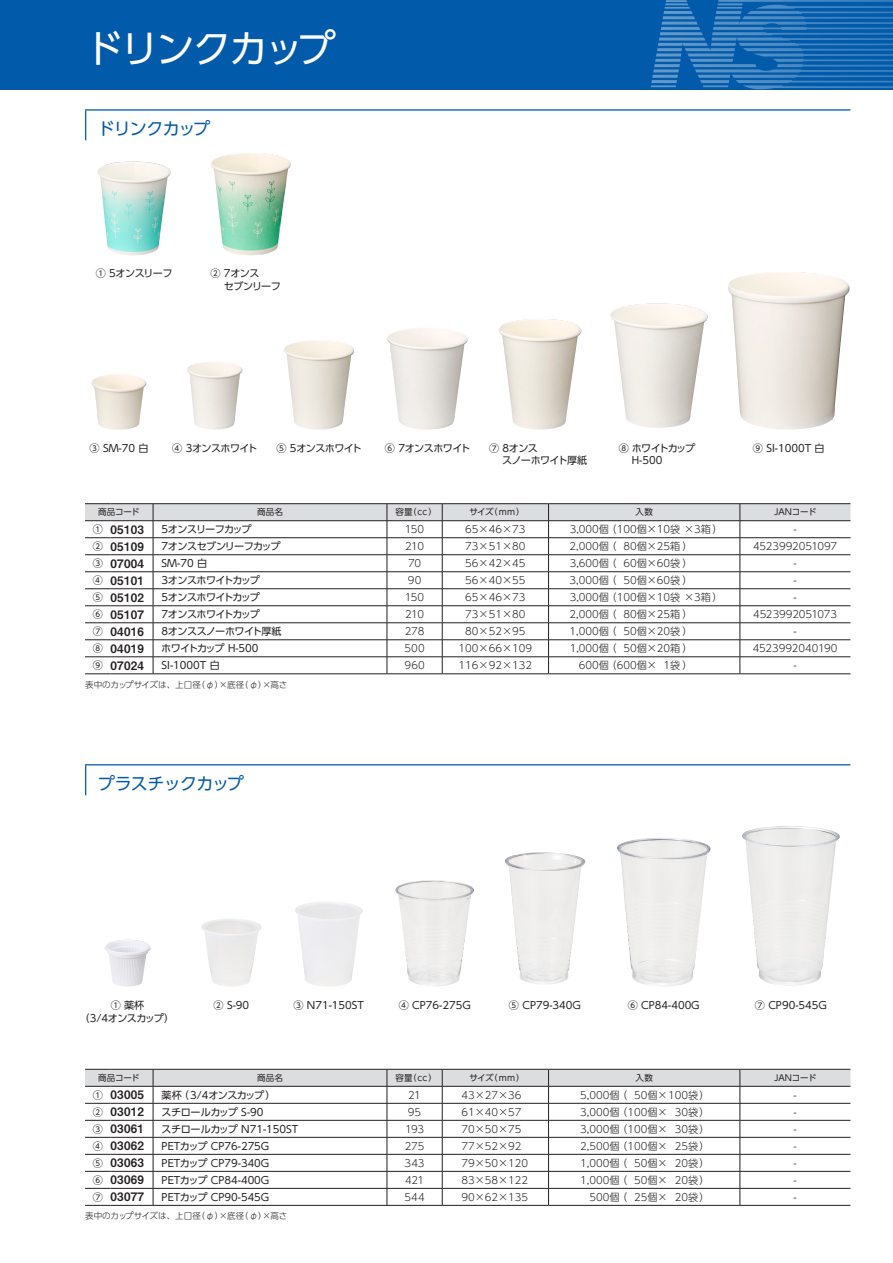
<style>
.page{position:relative;width:893px;height:1263px;background:#fff}
.page>*{position:absolute;margin:0;border:0;box-sizing:border-box;transform-origin:0 0}
.t1{font:38.25px "UD Shin Go Pro";letter-spacing:-.07em;color:#fff}
.t2{font:16.95px "UD Shin Go Pro";letter-spacing:-.05em;color:#015aaa}
.t3{font:11.7px "Midashi Go Pro MB31";letter-spacing:.02em;color:#231f20}
.t4{font:300 10.05px "UD Shin Go Pro";color:#231f20}
.t5{font:10.05px/12.8px "UD Shin Go Pro";letter-spacing:-.045em;color:#231f20}
.t6{font:10.05px "UD Shin Go Pro";color:#231f20}
.t7{font:10.05px "UD Shin Go Pro";letter-spacing:-.065em;color:#231f20}
.t8{font:10.05px/12.8px "UD Shin Go Pro";letter-spacing:-.09em;color:#231f20}
.t9{font:10.05px "UD Shin Go Pro";letter-spacing:-.08em;color:#231f20}
.t10{font:8.55px "UD Shin Go Pro";letter-spacing:-.005em;color:#231f20}
.t11{font:300 8.55px "UD Shin Go Pro";letter-spacing:.005em;color:#231f20}
.s1{font-family:"UD Shin Go Pro";font-size:10.05px}
</style>
<div class="page">
<div style="left:0;top:0;width:893px;height:89px;background:#015aaa"></div>
<svg style="left:655px;top:0;width:238px;height:67px"></svg>
<svg style="left:85px;top:1069px;width:765px;height:137px"></svg>
<hr style="left:111px;top:1086px;width:42px;height:1px;background:#231f20">
<hr style="left:85px;top:764px;width:765px;height:1px;background:#015aaa">
<hr style="left:85px;top:765px;width:1px;height:30px;background:#015aaa">
<svg style="left:85px;top:503px;width:765px;height:171px"></svg>
<hr style="left:111px;top:520px;width:42px;height:1px;background:#231f20">
<hr style="left:85px;top:109px;width:765px;height:2px;background:#015aaa">
<svg style="left:85px;top:111px;width:1px;height:29px"></svg>
<img style="left:97px;top:162px;width:74px;height:93px">
<img style="left:211px;top:153px;width:80px;height:102px">
<img style="left:610px;top:304px;width:98px;height:124px">
<img style="left:728px;top:272px;width:122px;height:157px">
<img style="left:387px;top:328px;width:81px;height:101px">
<img style="left:499px;top:319px;width:82px;height:110px">
<img style="left:284px;top:340px;width:70px;height:89px">
<img style="left:187px;top:362px;width:55px;height:67px">
<img style="left:92px;top:374px;width:54px;height:55px">
<img style="left:742px;top:826px;width:98px;height:160px">
<img style="left:617px;top:838px;width:94px;height:149px">
<img style="left:504px;top:852px;width:81px;height:133px">
<img style="left:395px;top:880px;width:79px;height:107px">
<img style="left:201px;top:919px;width:61px;height:67px">
<img style="left:105px;top:940px;width:46px;height:47px">
<h1 class="t1" style="left:85px;top:18px;width:252px">ドリンクカップ</h1>
<h2 class="t2" style="left:98px;top:115px;width:114px">ドリンクカップ</h2>
<p class="t5" style="left:96px;top:267px;width:78px">① 5オンスリーフ</p>
<p class="t5" style="left:224px;top:267px;width:59px;text-indent:-13px">② 7オンス<br>セブンリーフ</p>
<p class="t5" style="left:90px;top:441px;width:61px">③ SM-70 白</p>
<p class="t5" style="left:172px;top:441px;width:87px">④ 3オンスホワイト</p>
<p class="t5" style="left:277px;top:441px;width:87px">⑤ 5オンスホワイト</p>
<p class="t8" style="left:632px;top:441px;width:65px;text-indent:-13px">⑧ ホワイトカップ<br>H-500</p>
<p class="t5" style="left:385px;top:441px;width:87px">⑥ 7オンスホワイト</p>
<p class="t5" style="left:489px;top:441px;width:51px">⑦ 8オンス</p>
<p class="t5" style="left:753px;top:441px;width:73px">⑨ SI-1000T 白</p>
<p class="t7" style="left:502px;top:452px;width:86px">スノーホワイト厚紙</p>
<p class="t10" style="left:98px;top:505px;width:43px">商品コード</p>
<p class="t10" style="left:257px;top:505px;width:27px">商品名</p>
<p class="t10" style="left:395px;top:505px;width:43px">容量（cc）</p>
<p class="t10" style="left:469px;top:505px;width:57px">サイズ（mm）</p>
<p class="t10" style="left:636px;top:505px;width:19px">入数</p>
<p class="t10" style="left:774px;top:505px;width:44px">JANコード</p>
<p class="t3" style="left:93px;top:520px;width:53px"><span class="s1">①</span> 05103</p>
<p class="t9" style="left:162px;top:521px;width:92px">5オンスリーフカップ</p>
<p class="t4" style="left:405px;top:521px;width:21px">150</p>
<p class="t4" style="left:465px;top:521px;width:62px">65×46×73</p>
<p class="t4" style="left:570px;top:521px;width:154px">3,000個（ 100個× 10袋 ×3箱）</p>
<p class="t4" style="left:794px;top:521px;width:5px">-</p>
<p class="t3" style="left:93px;top:537px;width:53px"><span class="s1">②</span> 05109</p>
<p class="t5" style="left:162px;top:540px;width:120px">7オンスセブンリーフカップ</p>
<p class="t4" style="left:405px;top:538px;width:20px">210</p>
<p class="t4" style="left:465px;top:538px;width:62px">73×51×80</p>
<p class="t4" style="left:570px;top:538px;width:124px">2,000個（ 80個× 25箱 ）</p>
<p class="t4" style="left:753px;top:538px;width:86px">4523992051097</p>
<p class="t3" style="left:93px;top:554px;width:53px"><span class="s1">③</span> 07004</p>
<p class="t5" style="left:162px;top:557px;width:47px">SM-70 白</p>
<p class="t4" style="left:408px;top:555px;width:15px">70</p>
<p class="t4" style="left:465px;top:555px;width:62px">56×42×45</p>
<p class="t4" style="left:570px;top:555px;width:124px">3,600個（ 60個× 60袋 ）</p>
<p class="t4" style="left:794px;top:555px;width:5px">-</p>
<p class="t3" style="left:93px;top:571px;width:53px"><span class="s1">④</span> 05101</p>
<p class="t7" style="left:162px;top:572px;width:100px">3オンスホワイトカップ</p>
<p class="t4" style="left:408px;top:572px;width:15px">90</p>
<p class="t4" style="left:465px;top:572px;width:62px">56×40×55</p>
<p class="t4" style="left:570px;top:572px;width:124px">3,000個（ 50個× 60袋 ）</p>
<p class="t4" style="left:794px;top:572px;width:5px">-</p>
<p class="t3" style="left:93px;top:588px;width:53px"><span class="s1">⑤</span> 05102</p>
<p class="t7" style="left:162px;top:589px;width:100px">5オンスホワイトカップ</p>
<p class="t4" style="left:405px;top:589px;width:21px">150</p>
<p class="t4" style="left:465px;top:589px;width:62px">65×46×73</p>
<p class="t4" style="left:570px;top:589px;width:154px">3,000個（ 100個× 10袋 ×3箱）</p>
<p class="t4" style="left:794px;top:589px;width:5px">-</p>
<p class="t3" style="left:93px;top:605px;width:53px"><span class="s1">⑥</span> 05107</p>
<p class="t7" style="left:162px;top:606px;width:100px">7オンスホワイトカップ</p>
<p class="t4" style="left:405px;top:606px;width:20px">210</p>
<p class="t4" style="left:465px;top:606px;width:62px">73×51×80</p>
<p class="t4" style="left:570px;top:606px;width:124px">2,000個（ 80個× 25箱 ）</p>
<p class="t4" style="left:753px;top:606px;width:85px">4523992051073</p>
<p class="t3" style="left:93px;top:622px;width:53px"><span class="s1">⑦</span> 04016</p>
<p class="t5" style="left:162px;top:625px;width:122px">8オンススノーホワイト厚紙</p>
<p class="t4" style="left:405px;top:623px;width:21px">278</p>
<p class="t4" style="left:465px;top:623px;width:62px">80×52×95</p>
<p class="t4" style="left:570px;top:623px;width:124px">1,000個（ 50個× 20袋 ）</p>
<p class="t4" style="left:794px;top:623px;width:5px">-</p>
<p class="t3" style="left:93px;top:639px;width:53px"><span class="s1">⑧</span> 04019</p>
<p class="t8" style="left:161px;top:642px;width:99px">ホワイトカップ H-500</p>
<p class="t4" style="left:404px;top:640px;width:22px">500</p>
<p class="t4" style="left:459px;top:640px;width:75px">100×66×109</p>
<p class="t4" style="left:570px;top:640px;width:124px">1,000個（ 50個× 20箱 ）</p>
<p class="t4" style="left:753px;top:640px;width:86px">4523992040190</p>
<p class="t3" style="left:93px;top:656px;width:53px"><span class="s1">⑨</span> 07024</p>
<p class="t5" style="left:162px;top:659px;width:60px">SI-1000T 白</p>
<p class="t4" style="left:404px;top:657px;width:22px">960</p>
<p class="t4" style="left:459px;top:657px;width:75px">116×92×132</p>
<p class="t4" style="left:579px;top:657px;width:115px">600個（ 600個× 1袋 ）</p>
<p class="t4" style="left:794px;top:657px;width:5px">-</p>
<p class="t11" style="left:85px;top:678px;width:204px">表中のカップサイズは、上口径（φ）×底径（φ）×高さ</p>
<h2 class="t2" style="left:98px;top:770px;width:148px">プラスチックカップ</h2>
<p class="t5" style="left:111px;top:998px;width:35px">① 薬杯</p>
<p class="t5" style="left:214px;top:998px;width:37px">② S-90</p>
<p class="t6" style="left:294px;top:997px;width:72px">③ N71-150ST</p>
<p class="t6" style="left:399px;top:997px;width:74px">④ CP76-275G</p>
<p class="t6" style="left:509px;top:997px;width:74px">⑤ CP79-340G</p>
<p class="t6" style="left:628px;top:997px;width:74px">⑥ CP84-400G</p>
<p class="t6" style="left:755px;top:997px;width:74px">⑦ CP90-545G</p>
<p class="t7" style="left:80px;top:1009px;width:96px">（3/4オンスカップ）</p>
<p class="t10" style="left:98px;top:1071px;width:43px">商品コード</p>
<p class="t10" style="left:257px;top:1071px;width:27px">商品名</p>
<p class="t10" style="left:395px;top:1071px;width:43px">容量（cc）</p>
<p class="t10" style="left:469px;top:1071px;width:57px">サイズ（mm）</p>
<p class="t10" style="left:636px;top:1071px;width:19px">入数</p>
<p class="t10" style="left:774px;top:1071px;width:44px">JANコード</p>
<p class="t3" style="left:93px;top:1085px;width:53px"><span class="s1">①</span> 03005</p>
<p class="t5" style="left:162px;top:1088px;width:116px">薬杯（ 3/4オンスカップ）</p>
<p class="t4" style="left:408px;top:1087px;width:14px">21</p>
<p class="t4" style="left:461px;top:1087px;width:62px">43×27×36</p>
<p class="t4" style="left:580px;top:1087px;width:131px">5,000個（ 50個× 100袋）</p>
<p class="t4" style="left:794px;top:1087px;width:5px">-</p>
<p class="t3" style="left:93px;top:1102px;width:53px"><span class="s1">②</span> 03012</p>
<p class="t5" style="left:161px;top:1105px;width:104px">スチロールカップ S-90</p>
<p class="t4" style="left:408px;top:1104px;width:15px">95</p>
<p class="t4" style="left:461px;top:1104px;width:62px">61×40×57</p>
<p class="t4" style="left:580px;top:1104px;width:131px">3,000個（ 100個× 30袋）</p>
<p class="t4" style="left:794px;top:1104px;width:5px">-</p>
<p class="t3" style="left:93px;top:1119px;width:53px"><span class="s1">③</span> 03061</p>
<p class="t6" style="left:161px;top:1121px;width:139px">スチロールカップ N71-150ST</p>
<p class="t4" style="left:405px;top:1121px;width:20px">193</p>
<p class="t4" style="left:461px;top:1121px;width:62px">70×50×75</p>
<p class="t4" style="left:580px;top:1121px;width:131px">3,000個（ 100個× 30袋）</p>
<p class="t4" style="left:794px;top:1121px;width:5px">-</p>
<p class="t3" style="left:93px;top:1136px;width:53px"><span class="s1">④</span> 03062</p>
<p class="t6" style="left:162px;top:1138px;width:109px">PETカップ CP76-275G</p>
<p class="t4" style="left:405px;top:1138px;width:21px">275</p>
<p class="t4" style="left:461px;top:1138px;width:62px">77×52×92</p>
<p class="t4" style="left:580px;top:1138px;width:131px">2,500個（ 100個× 25袋）</p>
<p class="t4" style="left:794px;top:1138px;width:5px">-</p>
<p class="t3" style="left:93px;top:1153px;width:53px"><span class="s1">⑤</span> 03063</p>
<p class="t6" style="left:162px;top:1155px;width:109px">PETカップ CP79-340G</p>
<p class="t4" style="left:405px;top:1155px;width:21px">343</p>
<p class="t4" style="left:461px;top:1155px;width:68px">79×50×120</p>
<p class="t4" style="left:580px;top:1155px;width:131px">1,000個（ 50個× 20袋）</p>
<p class="t4" style="left:794px;top:1155px;width:5px">-</p>
<p class="t3" style="left:93px;top:1170px;width:53px"><span class="s1">⑥</span> 03069</p>
<p class="t6" style="left:162px;top:1172px;width:109px">PETカップ CP84-400G</p>
<p class="t4" style="left:405px;top:1172px;width:21px">421</p>
<p class="t4" style="left:461px;top:1172px;width:68px">83×58×122</p>
<p class="t4" style="left:580px;top:1172px;width:131px">1,000個（ 50個× 20袋）</p>
<p class="t4" style="left:794px;top:1172px;width:5px">-</p>
<p class="t3" style="left:93px;top:1187px;width:53px"><span class="s1">⑦</span> 03077</p>
<p class="t6" style="left:162px;top:1189px;width:109px">PETカップ CP90-545G</p>
<p class="t4" style="left:404px;top:1189px;width:22px">544</p>
<p class="t4" style="left:461px;top:1189px;width:68px">90×62×135</p>
<p class="t4" style="left:589px;top:1189px;width:122px">500個（ 25個× 20袋）</p>
<p class="t4" style="left:794px;top:1189px;width:5px">-</p>
<p class="t11" style="left:85px;top:1209px;width:204px">表中のカップサイズは、上口径（φ）×底径（φ）×高さ</p>
</div>
